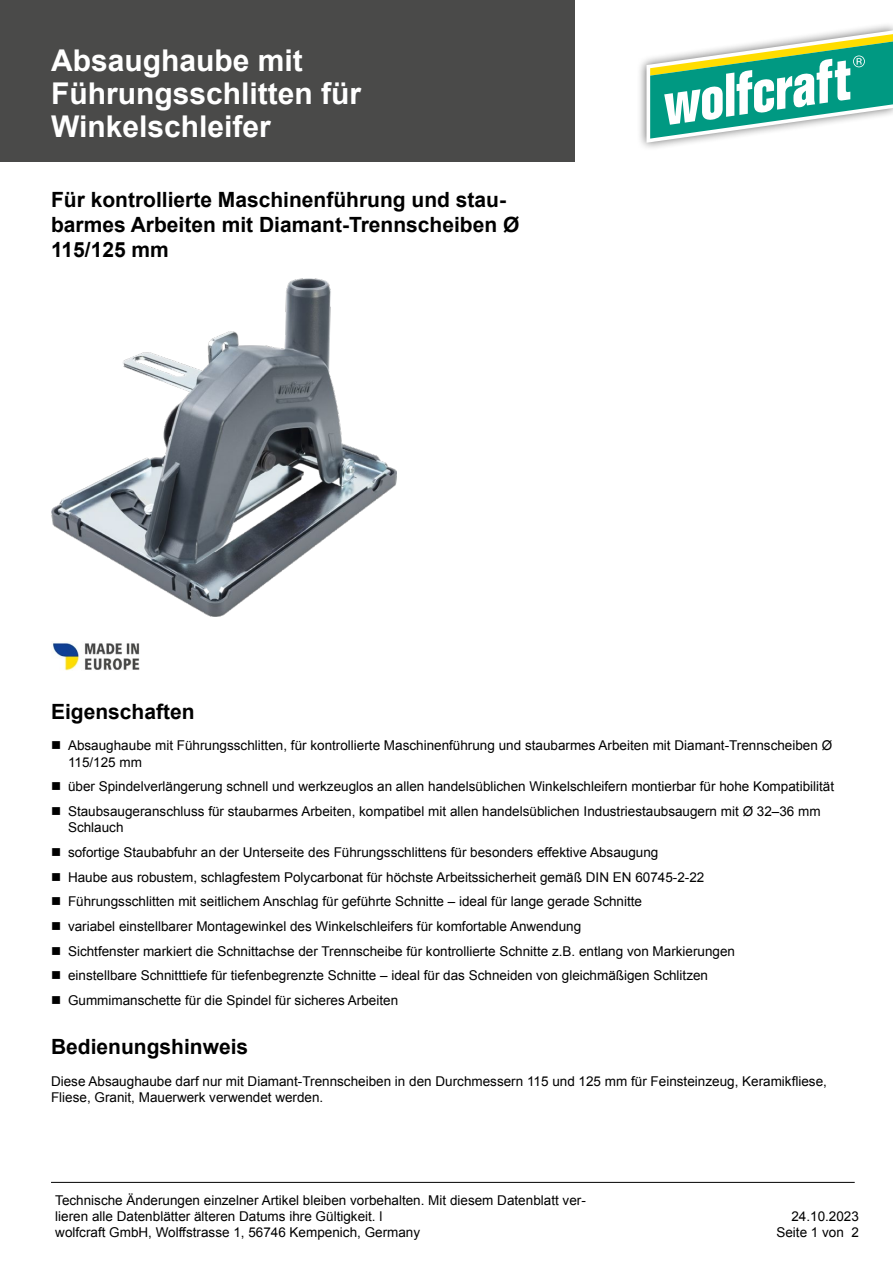
<style>
.page{position:relative;width:893px;height:1263px;background:#fff}
.page>*{position:absolute;margin:0;border:0;box-sizing:border-box;transform-origin:0 0}
.t1{font:700 30px/33px "Arial";color:#fff}
.t2{font:700 21px/25.2px "Arial";color:#000}
.t3{font:13.5px/24.8px "Arial";color:#000}
</style>
<div class="page">
<div style="left:0;top:0;width:574px;height:162px;background:#4a4a49"></div>
<hr style="left:51px;top:1182px;width:804px;height:1px;background:#000">
<div style="left:637px;top:22px;width:256px;height:130px;background:#000;opacity:.6"></div>
<svg style="left:646px;top:30px;width:247px;height:113px"></svg>
<img style="left:51px;top:278px;width:345px;height:338px">
<img style="left:52px;top:643px;width:87px;height:27px">
<h1 class="t1" style="left:51px;top:45px;width:312px">Absaughaube mit<br>Führungsschlitten für<br>Winkelschleifer</h1>
<h2 class="t2" style="left:51px;top:187px;width:470px">Für kontrollierte Maschinenführung und stau&shy;barmes Arbeiten mit Diamant-Trennscheiben Ø<br>115/125 mm</h2>
<h2 class="t2" style="left:51px;top:700px;width:145px">Eigenschaften</h2>
<p class="t3" style="left:68px;top:738px;width:766px;line-height:16.2px">Absaughaube mit Führungsschlitten, für kontrollierte Maschinenführung und staubarmes Arbeiten mit Diamant-Trennscheiben Ø<br>115/125 mm</p>
<p class="t3" style="left:68px;top:774px;width:768px">über Spindelverlängerung schnell und werkzeuglos an allen handelsüblichen Winkelschleifern montierbar für hohe Kompatibilität<br>Staubsaugeranschluss für staubarmes Arbeiten, kompatibel mit allen handelsüblichen Industriestaubsaugern mit Ø 32–36 mm</p>
<p class="t3" style="left:68px;top:815px;width:669px">Schlauch<br>sofortige Staubabfuhr an der Unterseite des Führungsschlittens für besonders effektive Absaugung<br>Haube aus robustem, schlagfestem Polycarbonat für höchste Arbeitssicherheit gemäß DIN EN 60745-2-22<br>Führungsschlitten mit seitlichem Anschlag für geführte Schnitte – ideal für lange gerade Schnitte<br>variabel einstellbarer Montagewinkel des Winkelschleifers für komfortable Anwendung<br>Sichtfenster markiert die Schnittachse der Trennscheibe für kontrollierte Schnitte z.B. entlang von Markierungen einstellbare Schnitttiefe für tiefenbegrenzte Schnitte – ideal für das Schneiden von gleichmäßigen Schlitzen Gummimanschette für die Spindel für sicheres Arbeiten</p>
<h2 class="t2" style="left:51px;top:1035px;width:199px">Bedienungshinweis</h2>
<p class="t3" style="left:51px;top:1073px;width:777px;line-height:16.2px">Diese Absaughaube darf nur mit Diamant-Trennscheiben in den Durchmessern 115 und 125 mm für Feinsteinzeug, Keramikfliese,<br>Fliese, Granit, Mauerwerk verwendet werden.</p>
<p class="t3" style="left:55px;top:1192px;width:532px;line-height:16.2px">Technische Änderungen einzelner Artikel bleiben vorbehalten. Mit diesem Datenblatt ver&shy;lieren alle Datenblätter älteren Datums ihre Gültigkeit. l<br>wolfcraft GmbH, Wolffstrasse 1, 56746 Kempenich, Germany</p>
<p class="t3" style="left:776px;top:1208px;width:84px;line-height:16.2px;text-align:right">24.10.2023<br>Seite 1 von 2</p>
</div>
